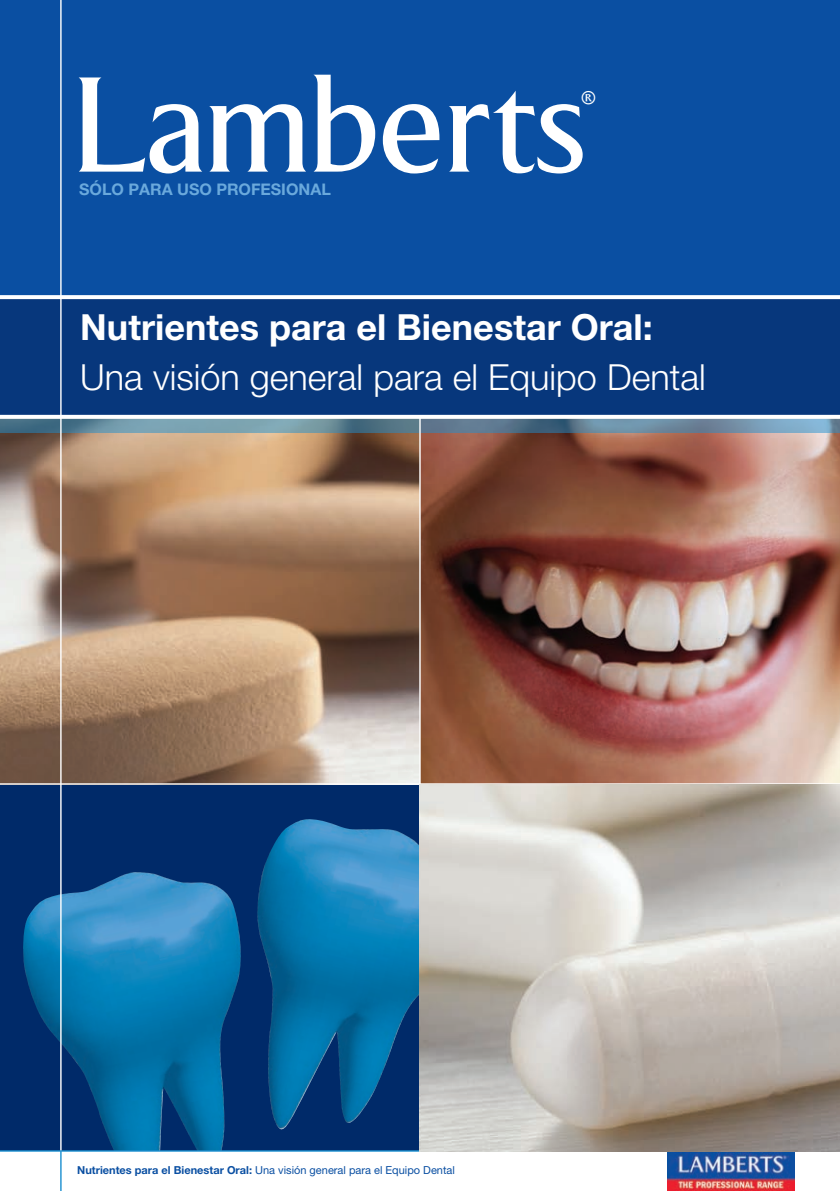
<style>
.page{position:relative;width:840px;height:1191px;background:#fff}
.page>*{position:absolute;margin:0;border:0;box-sizing:border-box;transform-origin:0 0}
.t1{font:126.4px "Mylius";letter-spacing:-.02em;color:#fff}
.t2{font:300 36px "Helvetica Neue";color:#fff}
.t3{font:700 36px "Helvetica Neue";color:#fff}
.t4{font:17px "Mylius";color:#fff}
.t5{font:700 16px "Helvetica Neue";color:#6aa9dc}
.t6{font:11px "Helvetica Neue";color:#0a4fa2}
.s1{font-weight:700}
</style>
<div class="page">
<div style="left:0;top:784px;width:420px;height:366px;background:#002a69"></div>
<img style="left:23px;top:872px;width:218px;height:278px">
<img style="left:257px;top:819px;width:162px;height:310px">
<img style="left:0;top:433px;width:839px;height:350px">
<svg style="left:0;top:419px;width:839px;height:14px;background:#66899d"></svg>
<div style="left:0;top:0;width:839px;height:307px;background:#0a4fa2"></div>
<div style="left:0;top:297px;width:839px;height:120px;background:#07377c"></div>
<hr style="left:60px;top:0;width:2px;height:1151px;background:#fff">
<hr style="left:60px;top:1151px;width:2px;height:40px;background:#1d90d0">
<svg style="left:0;top:295px;width:839px;height:4px;background:#f7f9fc"></svg>
<svg style="left:0;top:415px;width:839px;height:4px"></svg>
<hr style="left:419px;top:417px;width:1px;height:734px;background:#fff">
<hr style="left:0;top:1150px;width:839px;height:1px;background:#1d90d0">
<img style="left:667px;top:1151px;width:127px;height:40px">
<img style="left:420px;top:784px;width:419px;height:367px">
<h1 class="t1" style="left:70px;top:53px;width:518px">Lamberts</h1>
<h3 class="t4" style="left:581px;top:88px;width:16px">®</h3>
<h3 class="t5" style="left:79px;top:180px;width:253px">SÓLO PARA USO PROFESIONAL</h3>
<h2 class="t3" style="left:80px;top:305px;width:573px">Nutrientes para el Bienestar Oral:</h2>
<h2 class="t2" style="left:80px;top:355px;width:626px">Una visión general para el Equipo Dental</h2>
<p class="t6" style="left:77px;top:1163px;width:379px"><span class="s1">Nutrientes para el Bienestar Oral:</span> Una visión general para el Equipo Dental</p>
</div>
